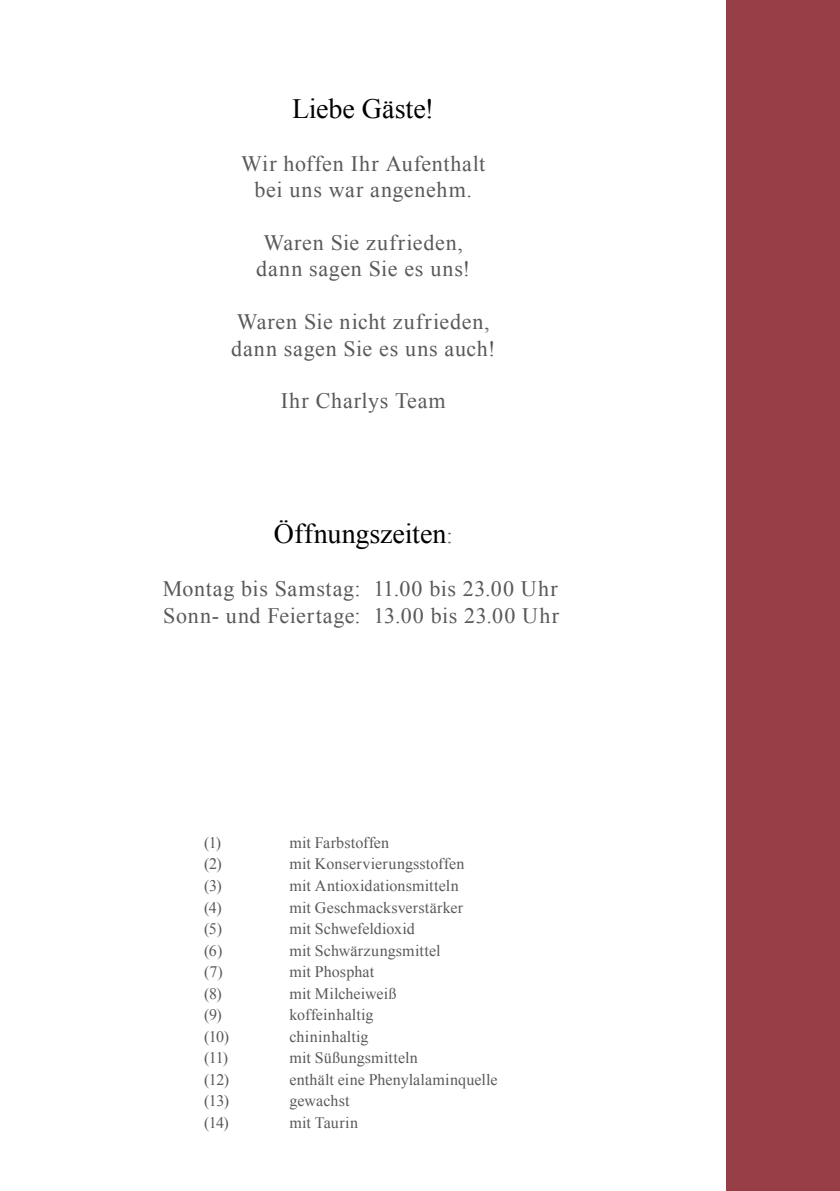
<style>
.page{position:relative;width:840px;height:1191px;background:#fff}
.page>*{position:absolute;margin:0;border:0;box-sizing:border-box;transform-origin:0 0}
.t1{font:28px "Times New Roman";letter-spacing:-.005em;color:#000}
.t2{font:22px/26.4px "Times New Roman";letter-spacing:.035em;color:#58595b;text-align:center}
.t3{font:16px "Times New Roman";letter-spacing:.005em;color:#58595b}
.t4{font:16px "Times New Roman";letter-spacing:.025em;color:#58595b}
.s1{font-size:22px;color:#58595b}
</style>
<div class="page">
<div style="left:726px;top:0;width:113px;height:1191px;background:#983e47"></div>
<h1 class="t1" style="left:292px;top:90px;width:143px">Liebe Gäste!</h1>
<h2 class="t2" style="left:241px;top:150px;width:246px">Wir hoffen Ihr Aufenthalt bei uns war angenehm.</h2>
<h2 class="t2" style="left:256px;top:229px;width:215px">Waren Sie zufrieden, dann sagen Sie es uns!</h2>
<h2 class="t2" style="left:231px;top:308px;width:266px;text-align:left">Waren Sie nicht zufrieden, dann sagen Sie es uns auch!</h2>
<h2 class="t2" style="left:280px;top:387px;width:166px">Ihr Charlys Team</h2>
<h1 class="t1" style="left:274px;top:515px;width:180px">Öffnungszeiten<span class="s1">:</span></h1>
<h2 class="t2" style="left:163px;top:575px;width:397px;text-align:left">Montag bis Samstag: 11.00 bis 23.00 Uhr<br>Sonn- und Feiertage: 13.00 bis 23.00 Uhr</h2>
<p class="t3" style="left:204px;top:831px;width:18px">(1)</p>
<p class="t3" style="left:289px;top:831px;width:101px">mit Farbstoffen</p>
<p class="t3" style="left:204px;top:853px;width:19px">(2)</p>
<p class="t3" style="left:289px;top:853px;width:176px">mit Konservierungsstoffen</p>
<p class="t3" style="left:204px;top:875px;width:19px">(3)</p>
<p class="t3" style="left:289px;top:875px;width:171px">mit Antioxidationsmitteln</p>
<p class="t3" style="left:204px;top:896px;width:19px">(4)</p>
<p class="t3" style="left:289px;top:896px;width:175px">mit Geschmacksverstärker</p>
<p class="t3" style="left:204px;top:918px;width:19px">(5)</p>
<p class="t3" style="left:289px;top:918px;width:127px">mit Schwefeldioxid</p>
<p class="t3" style="left:204px;top:939px;width:20px">(6)</p>
<p class="t3" style="left:289px;top:939px;width:152px">mit Schwärzungsmittel</p>
<p class="t3" style="left:204px;top:961px;width:20px">(7)</p>
<p class="t3" style="left:289px;top:961px;width:86px">mit Phosphat</p>
<p class="t3" style="left:204px;top:982px;width:19px">(8)</p>
<p class="t3" style="left:289px;top:982px;width:108px">mit Milcheiweiß</p>
<p class="t3" style="left:204px;top:1004px;width:19px">(9)</p>
<p class="t3" style="left:289px;top:1004px;width:85px">koffeinhaltig</p>
<p class="t3" style="left:204px;top:1025px;width:26px">(10)</p>
<p class="t3" style="left:289px;top:1025px;width:80px">chininhaltig</p>
<p class="t3" style="left:204px;top:1047px;width:25px">(11)</p>
<p class="t3" style="left:289px;top:1047px;width:130px">mit Süßungsmitteln</p>
<p class="t3" style="left:204px;top:1068px;width:26px">(12)</p>
<p class="t3" style="left:289px;top:1068px;width:209px">enthält eine Phenylalaminquelle</p>
<p class="t3" style="left:204px;top:1090px;width:26px">(13)</p>
<p class="t3" style="left:289px;top:1090px;width:62px">gewachst</p>
<p class="t3" style="left:204px;top:1111px;width:26px">(14)</p>
<p class="t4" style="left:289px;top:1111px;width:70px">mit Taurin</p>
</div>
